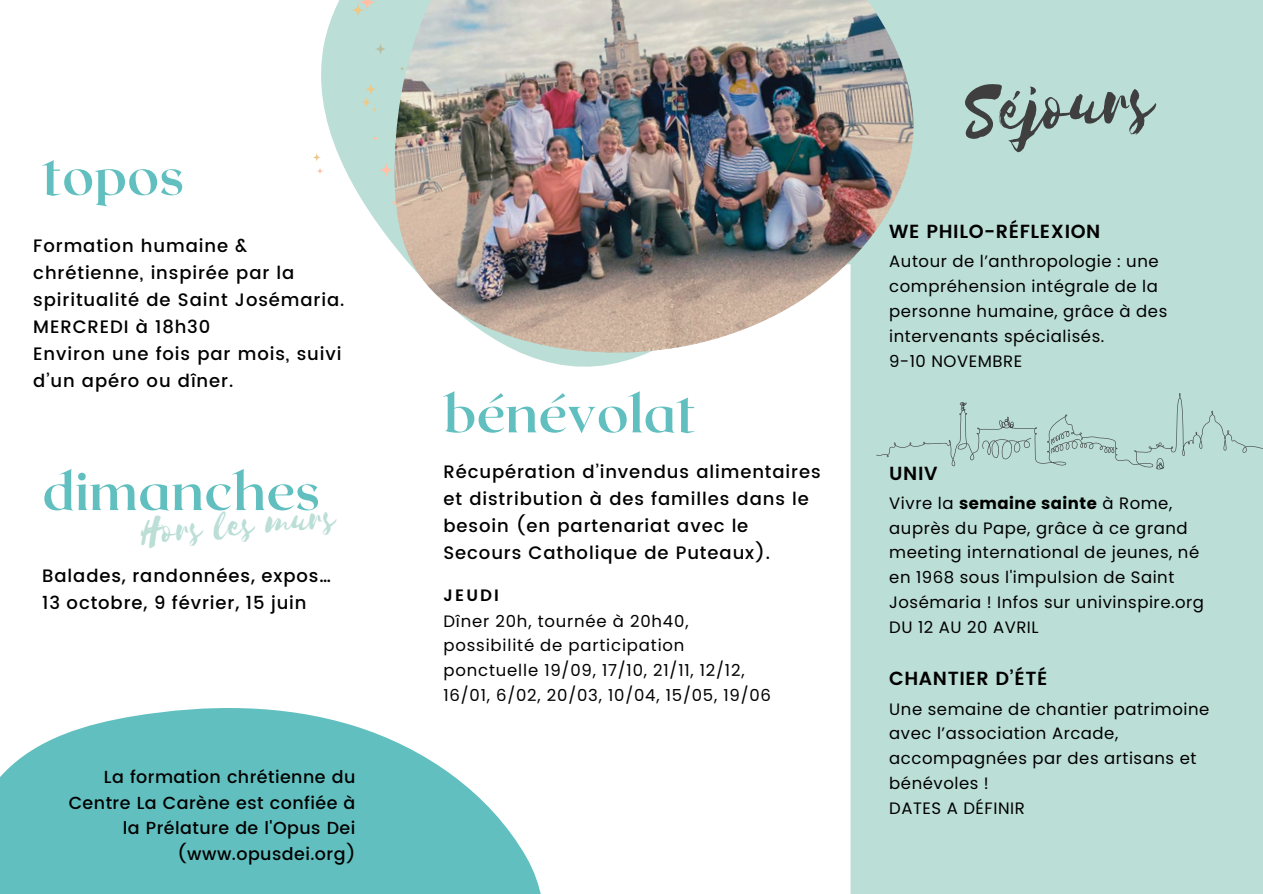
<style>
.page{position:relative;width:1263px;height:894px;background:#fff}
.page>*{position:absolute;margin:0;border:0;box-sizing:border-box;transform-origin:0 0}
.t1{font:82.5px "Selima";color:#3f3f3f}
.t2{font:700 52.5px "Roxborough CF";color:#61c0bf}
.t3{font:42px "Selima";color:#bbded6}
.t4{font:600 18.9px "Poppins";letter-spacing:.03em;color:#000}
.t5{font:500 18px/27px "Poppins";letter-spacing:.05em;color:#000}
.t6{font:500 17.4px/25.8px "Poppins";letter-spacing:.025em;color:#000;text-align:right}
.t7{font:16.5px/24.8px "Poppins";letter-spacing:.035em;color:#000}
.t8{font:600 16.5px "Poppins";letter-spacing:.13em;color:#000}
.s1{font-weight:700}
</style>
<div class="page">
<svg style="left:321px;top:0;width:73px;height:245px;fill:#bbded6"></svg>
<div style="left:850px;top:0;width:413px;height:893px;background:#bbded6"></div>
<svg style="left:372px;top:135px;width:7px;height:7px"></svg>
<svg style="left:391px;top:199px;width:8px;height:7px"></svg>
<svg style="left:351px;top:3px;width:14px;height:14px"></svg>
<svg style="left:375px;top:43px;width:11px;height:12px"></svg>
<svg style="left:312px;top:153px;width:9px;height:8px"></svg>
<svg style="left:372px;top:107px;width:5px;height:5px"></svg>
<svg style="left:316px;top:167px;width:7px;height:7px"></svg>
<svg style="left:379px;top:163px;width:15px;height:14px"></svg>
<svg style="left:365px;top:83px;width:12px;height:12px"></svg>
<svg style="left:361px;top:97px;width:10px;height:10px"></svg>
<svg style="left:359px;top:0;width:17px;height:11px"></svg>
<img style="left:394px;top:0;width:523px;height:372px">
<svg style="left:0;top:708px;width:541px;height:185px;fill:#61c0bf"></svg>
<svg style="left:876px;top:393px;width:387px;height:76px;background:#b6d8d0"></svg>
<h4 class="t2" style="left:42px;top:142px;width:143px">topos</h4>
<h2 class="t5" style="left:33px;top:232px;width:313px">Formation humaine &amp; chrétienne, inspirée par la spiritualité de Saint Josémaria.<br>MERCREDI à 18h30</h2>
<h1 class="t5" style="left:33px;top:340px;width:310px">Environ une fois par mois, suivi d’un apéro ou dîner.</h1>
<h2 class="t2" style="left:42px;top:457px;width:279px">dimanches</h2>
<p class="t3" style="left:139px;top:510px;width:197px;rotate:-5deg">Hors les murs</p>
<p class="t5" style="left:42px;top:562px;width:290px">Balades, randonnées, expos…</p>
<p class="t5" style="left:42px;top:589px;width:266px">13 octobre, 9 février, 15 juin</p>
<p class="t6" style="left:69px;top:763px;width:288px">La formation chrétienne du<br>Centre La Carène est confiée à la Prélature de l'Opus Dei (www.opusdei.org)</p>
<p class="t2" style="left:443px;top:379px;width:254px">bénévolat</p>
<h4 class="t5" style="left:443px;top:458px;width:379px">Récupération d’invendus alimentaires et distribution à des familles dans le besoin (en partenariat avec le Secours Catholique de Puteaux).</h4>
<p class="t8" style="left:443px;top:585px;width:57px">JEUDI</p>
<p class="t7" style="left:443px;top:608px;width:329px">Dîner 20h, tournée à 20h40, possibilité de participation ponctuelle 19/09, 17/10, 21/11, 12/12, 16/01, 6/02, 20/03, 10/04, 15/05, 19/06</p>
<p class="t1" style="left:963px;top:67px;width:190px;rotate:-4deg">Séjours</p>
<h5 class="t4" style="left:889px;top:220px;width:213px">WE PHILO-RÉFLEXION</h5>
<h6 class="t7" style="left:889px;top:249px;width:279px">Autour de l’anthropologie : une compréhension intégrale de la personne humaine, grâce à des intervenants spécialisés.</h6>
<h3 class="t7" style="left:889px;top:348px;width:134px">9-10 NOVEMBRE</h3>
<h4 class="t4" style="left:889px;top:462px;width:50px">UNIV</h4>
<p class="t7" style="left:889px;top:490px;width:316px">Vivre la <span class="s1">semaine sainte</span> à Rome, auprès du Pape, grâce à ce grand meeting international de jeunes, né en 1968 sous l'impulsion de Saint Josémaria ! Infos sur univinspire.org</p>
<p class="t7" style="left:889px;top:614px;width:151px">DU 12 AU 20 AVRIL</p>
<h2 class="t4" style="left:889px;top:667px;width:160px">CHANTIER D’ÉTÉ</h2>
<h5 class="t7" style="left:889px;top:696px;width:322px">Une semaine de chantier patrimoine avec l’association Arcade, accompagnées par des artisans et bénévoles !</h5>
<p class="t7" style="left:889px;top:795px;width:137px">DATES A DÉFINIR</p>
</div>
